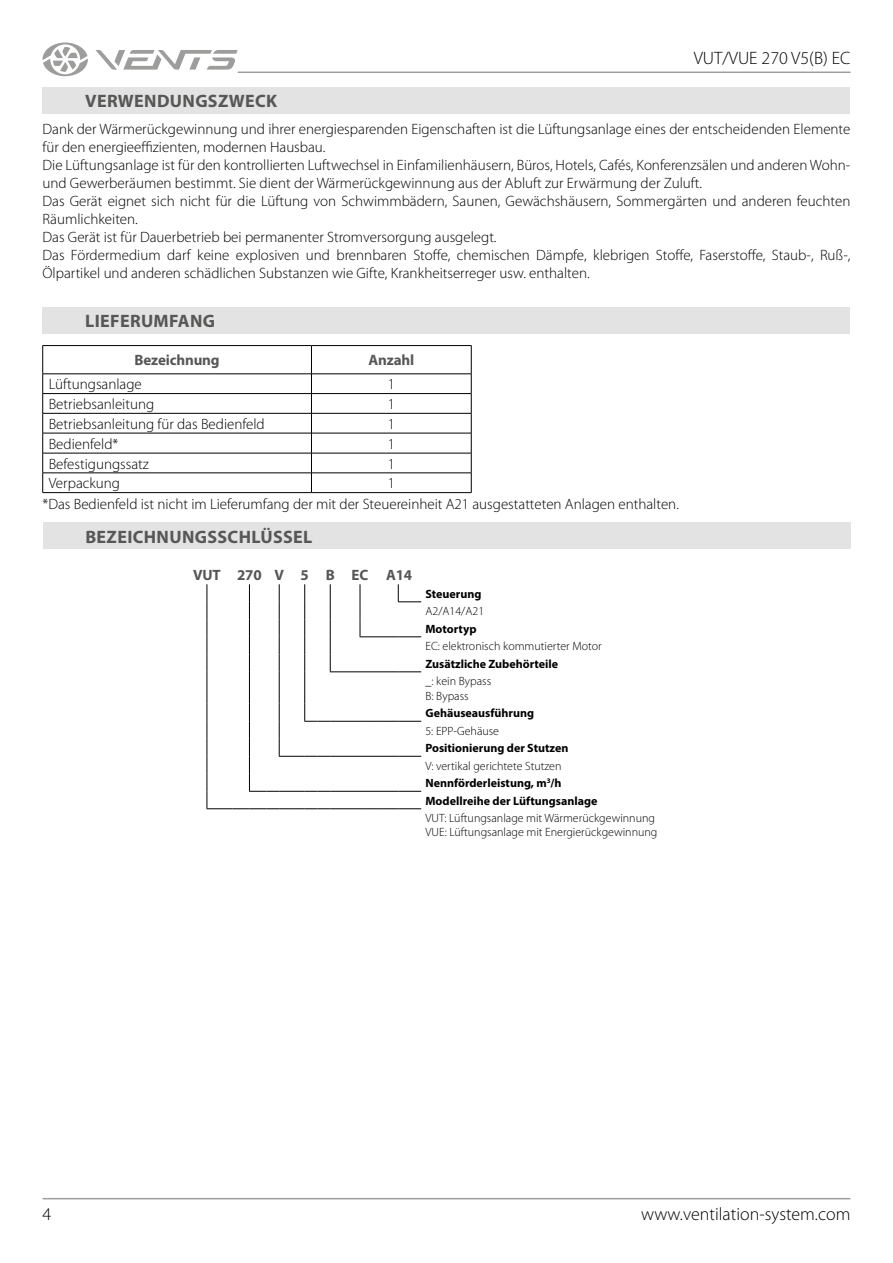
<style>
.page{position:relative;width:893px;height:1263px;background:#fff}
.page>*{position:absolute;margin:0;border:0;box-sizing:border-box;transform-origin:0 0}
.t1{font:700 18px "Myriad Pro";letter-spacing:.02em;color:#575756}
.t2{font:300 18px "Myriad Pro";color:#000}
.t3{font:300 15px/18px "Myriad Pro";color:#000}
.t4{font:700 15px "Myriad Pro";letter-spacing:-.01em;color:#575756}
.t5{font:700 12px/17.5px "Myriad Pro";color:#000}
.t6{font:300 12px/14.4px "Myriad Pro";color:#000}
.s1{font-weight:300}
</style>
<div class="page">
<hr style="left:43px;top:1198px;width:807px;height:1px;background:#9d9d9c">
<hr style="left:238px;top:72px;width:612px;height:1px;background:#9d9d9c">
<svg style="left:95px;top:50px;width:143px;height:20px"></svg>
<svg style="left:43px;top:43px;width:45px;height:33px"></svg>
<svg style="left:279px;top:584px;width:1px;height:88px"></svg>
<hr style="left:279px;top:672px;width:1px;height:32px;background:#000">
<svg style="left:249px;top:584px;width:1px;height:88px"></svg>
<hr style="left:249px;top:672px;width:1px;height:32px;background:#000">
<svg style="left:207px;top:584px;width:1px;height:88px"></svg>
<hr style="left:207px;top:672px;width:1px;height:32px;background:#000">
<svg style="left:304px;top:584px;width:1px;height:88px"></svg>
<hr style="left:304px;top:672px;width:1px;height:32px;background:#000">
<svg style="left:207px;top:704px;width:214px;height:105px"></svg>
<svg style="left:330px;top:584px;width:91px;height:88px"></svg>
<div style="left:43px;top:87px;width:807px;height:27px;background:#e3e3e3"></div>
<div style="left:43px;top:307px;width:807px;height:27px;background:#e3e3e3"></div>
<div style="left:43px;top:523px;width:808px;height:26px;background:#e3e3e3"></div>
<hr style="left:43px;top:345px;width:268px;height:1px;background:#000">
<hr style="left:311px;top:345px;width:160px;height:1px;background:#000">
<hr style="left:43px;top:374px;width:268px;height:1px;background:#000">
<hr style="left:311px;top:374px;width:160px;height:1px;background:#000">
<hr style="left:43px;top:393px;width:268px;height:1px;background:#000">
<hr style="left:311px;top:393px;width:160px;height:1px;background:#000">
<hr style="left:43px;top:413px;width:268px;height:1px;background:#000">
<hr style="left:311px;top:413px;width:160px;height:1px;background:#000">
<hr style="left:43px;top:433px;width:268px;height:1px;background:#000">
<hr style="left:311px;top:433px;width:160px;height:1px;background:#000">
<hr style="left:43px;top:453px;width:268px;height:1px;background:#000">
<hr style="left:311px;top:453px;width:160px;height:1px;background:#000">
<hr style="left:43px;top:473px;width:268px;height:1px;background:#000">
<svg style="left:42px;top:346px;width:1px;height:146px"></svg>
<hr style="left:311px;top:473px;width:160px;height:1px;background:#000">
<svg style="left:311px;top:346px;width:1px;height:146px"></svg>
<svg style="left:471px;top:346px;width:1px;height:146px"></svg>
<hr style="left:43px;top:492px;width:268px;height:1px;background:#000">
<hr style="left:311px;top:492px;width:160px;height:1px;background:#000">
<p class="t2" style="left:694px;top:48px;width:158px">VUT/VUE 270 V5(B) EC</p>
<p class="t1" style="left:85px;top:89px;width:194px">VERWENDUNGSZWECK</p>
<p class="t3" style="left:43px;top:120px;width:809px">Dank der Wärmerückgewinnung und ihrer energiesparenden Eigenschaften ist die Lüftungsanlage eines der entscheidenden Elemente für den energieeffizienten, modernen Hausbau.<br>Die Lüftungsanlage ist für den kontrollierten Luftwechsel in Einfamilienhäusern, Büros, Hotels, Cafés, Konferenzsälen und anderen Wohn&shy;und Gewerberäumen bestimmt. Sie dient der Wärmerückgewinnung aus der Abluft zur Erwärmung der Zuluft.<br>Das Gerät eignet sich nicht für die Lüftung von Schwimmbädern, Saunen, Gewächshäusern, Sommergärten und anderen feuchten Räumlichkeiten.<br>Das Gerät ist für Dauerbetrieb bei permanenter Stromversorgung ausgelegt.<br>Das Fördermedium darf keine explosiven und brennbaren Stoffe, chemischen Dämpfe, klebrigen Stoffe, Faserstoffe, Staub-, Ruß-, Ölpartikel und anderen schädlichen Substanzen wie Gifte, Krankheitserreger usw. enthalten.</p>
<p class="t1" style="left:85px;top:309px;width:131px">LIEFERUMFANG</p>
<p class="t4" style="left:134px;top:350px;width:87px">Bezeichnung</p>
<p class="t4" style="left:369px;top:350px;width:47px">Anzahl</p>
<p class="t3" style="left:49px;top:376px;width:95px">Lüftungsanlage</p>
<p class="t3" style="left:388px;top:376px;width:9px">1</p>
<p class="t3" style="left:49px;top:395px;width:107px">Betriebsanleitung</p>
<p class="t3" style="left:388px;top:395px;width:9px">1</p>
<p class="t3" style="left:49px;top:415px;width:218px">Betriebsanleitung für das Bedienfeld</p>
<p class="t3" style="left:388px;top:415px;width:9px">1</p>
<p class="t3" style="left:49px;top:435px;width:71px">Bedienfeld*</p>
<p class="t3" style="left:388px;top:435px;width:9px">1</p>
<p class="t3" style="left:49px;top:455px;width:102px">Befestigungssatz</p>
<p class="t3" style="left:388px;top:455px;width:9px">1</p>
<p class="t3" style="left:49px;top:475px;width:73px">Verpackung</p>
<p class="t3" style="left:43px;top:473px;width:638px;line-height:20.7px;text-indent:345px">1<br>*Das Bedienfeld ist nicht im Lieferumfang der mit der Steuereinheit A21 ausgestatteten Anlagen enthalten.</p>
<p class="t1" style="left:85px;top:525px;width:229px">BEZEICHNUNGSSCHLÜSSEL</p>
<p class="t4" style="left:193px;top:565px;width:221px">VUT 270 V 5 B EC A14</p>
<p class="t5" style="left:425px;top:584px;width:58px">Steuerung</p>
<p class="t6" style="left:425px;top:604px;width:60px">A2/A14/A21</p>
<p class="t5" style="left:425px;top:619px;width:53px">Motortyp</p>
<p class="t6" style="left:425px;top:639px;width:178px">EC: elektronisch kommutierter Motor</p>
<p class="t5" style="left:425px;top:654px;width:134px">Zusätzliche Zubehörteile</p>
<p class="t6" style="left:425px;top:674px;width:67px">_: kein Bypass<br>B: Bypass</p>
<p class="t5" style="left:425px;top:704px;width:110px">Gehäuseausführung</p>
<p class="t6" style="left:425px;top:723px;width:75px">5: EPP-Gehäuse</p>
<p class="t5" style="left:425px;top:739px;width:144px">Positionierung der Stutzen</p>
<p class="t5" style="left:425px;top:756px;width:173px"><span class="s1">V: vertikal gerichtete Stutzen<br></span>Nennförderleistung, m<sup>3</sup>/h<br>Modellreihe der Lüftungsanlage</p>
<p class="t6" style="left:425px;top:811px;width:234px">VUT: Lüftungsanlage mit Wärmerückgewinnung<br>VUE: Lüftungsanlage mit Energierückgewinnung</p>
<p class="t2" style="left:43px;top:1204px;width:10px">4</p>
<p class="t2" style="left:641px;top:1204px;width:211px">www.ventilation-system.com</p>
</div>
